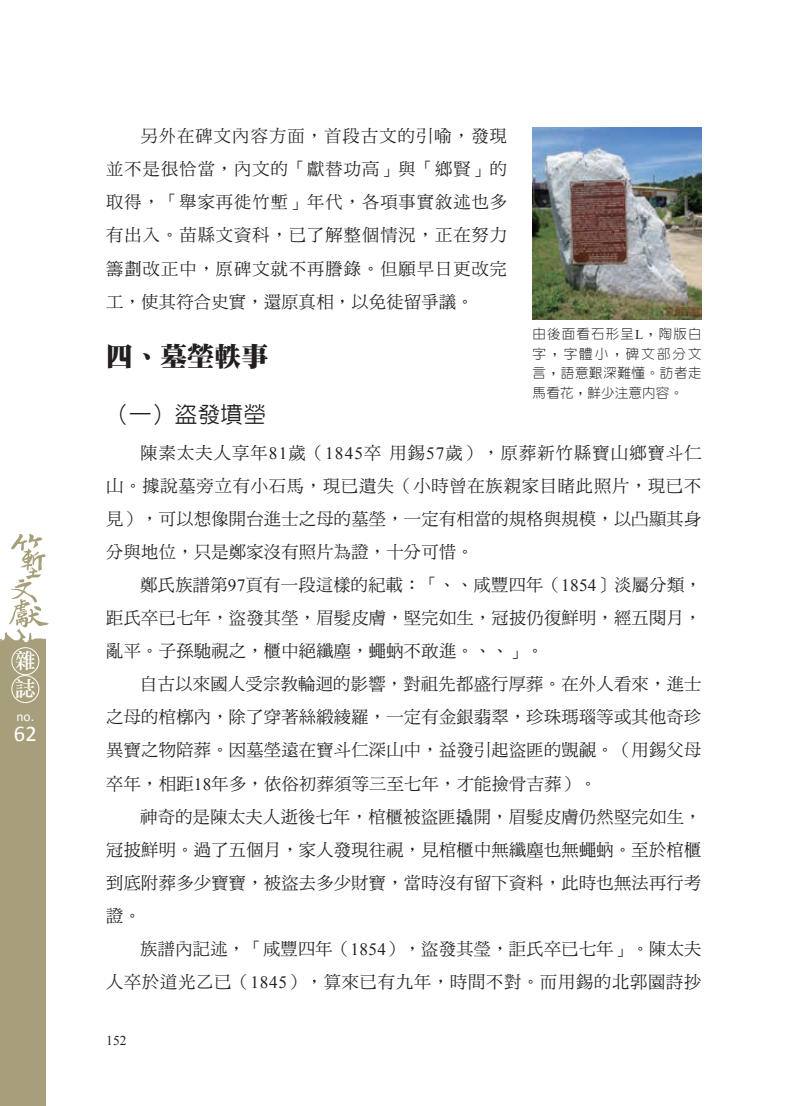
<style>
.page{position:relative;width:808px;height:1106px;background:#fff}
.page>*{position:absolute;margin:0;border:0;box-sizing:border-box;transform-origin:0 0}
.t1{font:27px "DF Ming Std W12";color:#231f20}
.t2{font:500 22.5px "AR New Hei B5";color:#231f20}
.t3{font:22.5px "Calibri";color:#fff}
.t4{font:21px/28px "DF Li Song Std W5";color:#fff}
.t5{font:17.25px/33px "DF Ming Std W5";letter-spacing:.015em;color:#231f20;text-align:justify}
.t6{font:17.25px/33px "DF Ming Std W5";letter-spacing:.045em;color:#231f20;text-align:right}
.t7{font:300 13.5px/19.5px "AR New Hei B5";letter-spacing:.065em;color:#231f20;text-align:justify}
.t8{font:13.5px "Times New Roman";color:#231f20}
.t9{font:13.5px "Calibri";color:#fff}
.s1{font-family:"Times New Roman"}
.s2{font-family:"Times New Roman";font-weight:400}
</style>
<div class="page">
<div style="left:0;top:627px;width:45px;height:479px;background:#a79f7b"></div>
<div style="left:11px;top:647px;width:28px;height:28px;border:1px solid #fff;border-radius:50%"></div>
<div style="left:11px;top:675px;width:28px;height:28px;border:1px solid #fff;border-radius:50%"></div>
<svg style="left:9px;top:534px;width:40px;height:93px"></svg>
<img style="left:533px;top:128px;width:169px;height:191px">
<p class="t4" style="left:15px;top:646px;width:22px">雜誌</p>
<p class="t9" style="left:17px;top:708px;width:19px">no.</p>
<h2 class="t3" style="left:14px;top:719px;width:24px">62</h2>
<p class="t5" style="left:106px;top:119px;width:402px;text-indent:34px">另外在碑文內容方面，首段古文的引喻，發現並不是很恰當，內文的「獻替功高」與「鄉賢」的取得，「舉家再徙竹塹」年代，各項事實敘述也多有出入。苗縣文資科，已了解整個情況，正在努力籌劃改正中，原碑文就不再謄錄。但願早日更改完工，使其符合史實，還原真相，以免徒留爭議。</p>
<h1 class="t1" style="left:106px;top:341px;width:163px">四、墓塋軼事</h1>
<h2 class="t2" style="left:106px;top:403px;width:161px">（一）盜發墳塋</h2>
<p class="t5" style="left:106px;top:436px;width:597px;text-indent:34px">陳素太夫人享年<span class="s1">81</span>歲（<span class="s1">1845</span>卒用錫<span class="s1">57</span>歲），原葬新竹縣寶山鄉寶斗仁山。據說墓旁立有小石馬，現已遺失（小時曾在族親家目睹此照片，現已不見），可以想像開台進士之母的墓塋，一定有相當的規格與規模，以凸顯其身分與地位，只是鄭家沒有照片為證，十分可惜。</p>
<p class="t5" style="left:106px;top:568px;width:597px;text-indent:34px">鄭氏族譜第<span class="s1">97</span>頁有一段這樣的紀載︰「、、咸豐四年（<span class="s1">1854</span>〕淡屬分類，距氏卒已七年，盜發其塋，眉髮皮膚，堅完如生，冠披仍復鮮明，經五閱月，亂平。子孫馳視之，櫃中絕纖塵，蠅蚋不敢進。、、」。</p>
<p class="t5" style="left:106px;top:667px;width:597px;text-indent:34px">自古以來國人受宗教輪迴的影響，對祖先都盛行厚葬。在外人看來，進士之母的棺槨內，除了穿著絲緞綾羅，一定有金銀翡翠，珍珠瑪瑙等或其他奇珍異寶之物陪葬。因墓塋遠在寶斗仁深山中，益發引起盜匪的覬覦。（用錫父母卒年，相距<span class="s1">18</span>年多，依俗初葬須等三至七年，才能撿骨吉葬）。</p>
<p class="t5" style="left:106px;top:799px;width:597px;text-indent:34px">神奇的是陳太夫人逝後七年，棺櫃被盜匪撬開，眉髮皮膚仍然堅完如生，冠披鮮明。過了五個月，家人發現往視，見棺櫃中無纖塵也無蠅蚋。至於棺櫃到底附葬多少寶寶，被盜去多少財寶，當時沒有留下資料，此時也無法再行考證。</p>
<p class="t6" style="left:106px;top:931px;width:597px">族譜內記述，「咸豐四年（<span class="s1">1854</span>），盜發其瑩，詎氏卒已七年」。陳太夫<br>人卒於道光乙已（<span class="s1">1845</span>），算來已有九年，時間不對。而用錫的北郭園詩抄</p>
<p class="t7" style="left:533px;top:324px;width:171px">由後面看石形呈<span class="s2">L</span>，陶版白字，字體小，碑文部分文言，語意艱深難懂。訪者走馬看花，鮮少注意內容。</p>
<p class="t8" style="left:106px;top:1031px;width:22px">152</p>
</div>
